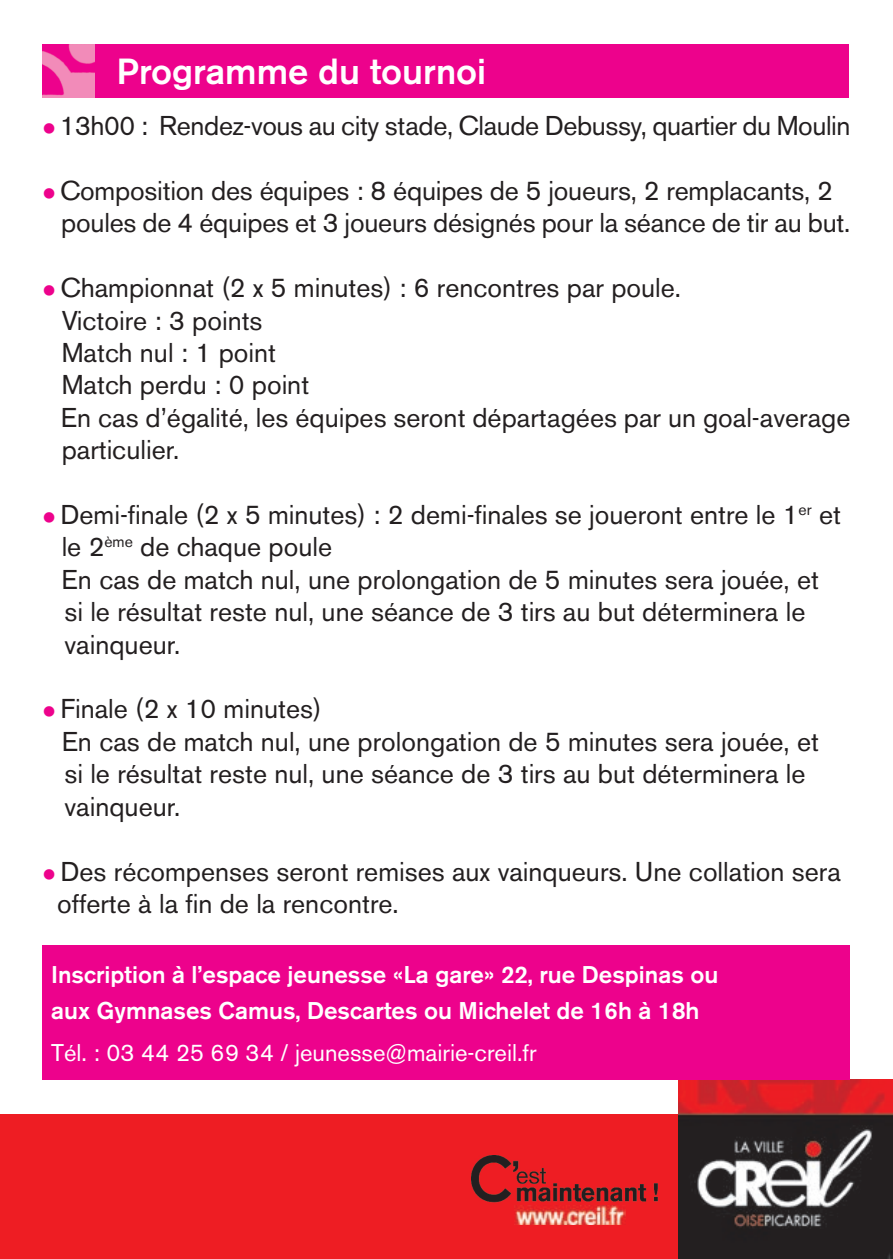
<style>
.page{position:relative;width:893px;height:1259px;background:#fff}
.page>*{position:absolute;margin:0;border:0;box-sizing:border-box;transform-origin:0 0}
.t1{font:500 36px "Akzidenz Grotesk BE";color:#fff}
.t2{font:27px/32.4px "Akzidenz Grotesk BE";color:#231f20}
.t3{font:500 24px/36px "Akzidenz Grotesk BE";color:#fff}
.t4{font:24px "Akzidenz Grotesk BE";color:#fff}
.s1{color:#ed028c}
</style>
<div class="page">
<div style="left:0;top:1114px;width:769px;height:145px;background:#ee1d23"></div>
<img style="left:679px;top:1079px;width:214px;height:180px">
<img style="left:471px;top:1155px;width:187px;height:48px">
<img style="left:514px;top:1205px;width:112px;height:20px">
<div style="left:44px;top:44px;width:805px;height:54px;background:#ed028c"></div>
<img style="left:43px;top:44px;width:52px;height:54px">
<div style="left:43px;top:945px;width:807px;height:134px;background:#ed028c"></div>
<h1 class="t1" style="left:117px;top:49px;width:371px">Programme du tournoi</h1>
<p class="t2" style="left:43px;top:109px;width:809px"><span class="s1">●</span> 13h00 : Rendez-vous au city stade, Claude Debussy, quartier du Moulin</p>
<p class="t2" style="left:61px;top:174px;width:791px;text-indent:-19px"><span class="s1">●</span> Composition des équipes : 8 équipes de 5 joueurs, 2 remplacants, 2 poules de 4 équipes et 3 joueurs désignés pour la séance de tir au but.</p>
<p class="t2" style="left:61px;top:271px;width:791px;text-indent:-18px"><span class="s1">●</span> Championnat (2 x 5 minutes) : 6 rencontres par poule.<br>Victoire : 3 points<br>Match nul : 1 point<br>Match perdu : 0 point<br>En cas d’égalité, les équipes seront départagées par un goal-average particulier.</p>
<p class="t2" style="left:62px;top:498px;width:781px;text-indent:-19px"><span class="s1">●</span> Demi-finale (2 x 5 minutes) : 2 demi-finales se joueront entre le 1<sup>er</sup> et le 2<sup>ème</sup> de chaque poule<br>En cas de match nul, une prolongation de 5 minutes sera jouée, et si le résultat reste nul, une séance de 3 tirs au but déterminera le vainqueur.</p>
<p class="t2" style="left:62px;top:693px;width:759px;text-indent:-19px"><span class="s1">●</span> Finale (2 x 10 minutes)<br>En cas de match nul, une prolongation de 5 minutes sera jouée, et si le résultat reste nul, une séance de 3 tirs au but déterminera le vainqueur.</p>
<p class="t2" style="left:57px;top:855px;width:785px;text-indent:-15px"><span class="s1">●</span> Des récompenses seront remises aux vainqueurs. Une collation sera offerte à la fin de la rencontre.</p>
<p class="t3" style="left:51px;top:956px;width:669px">Inscription à l’espace jeunesse «La gare» 22, rue Despinas ou aux Gymnases Camus, Descartes ou Michelet de 16h à 18h</p>
<p class="t4" style="left:51px;top:1038px;width:487px">Tél. : 03 44 25 69 34 / jeunesse@mairie-creil.fr</p>
</div>
